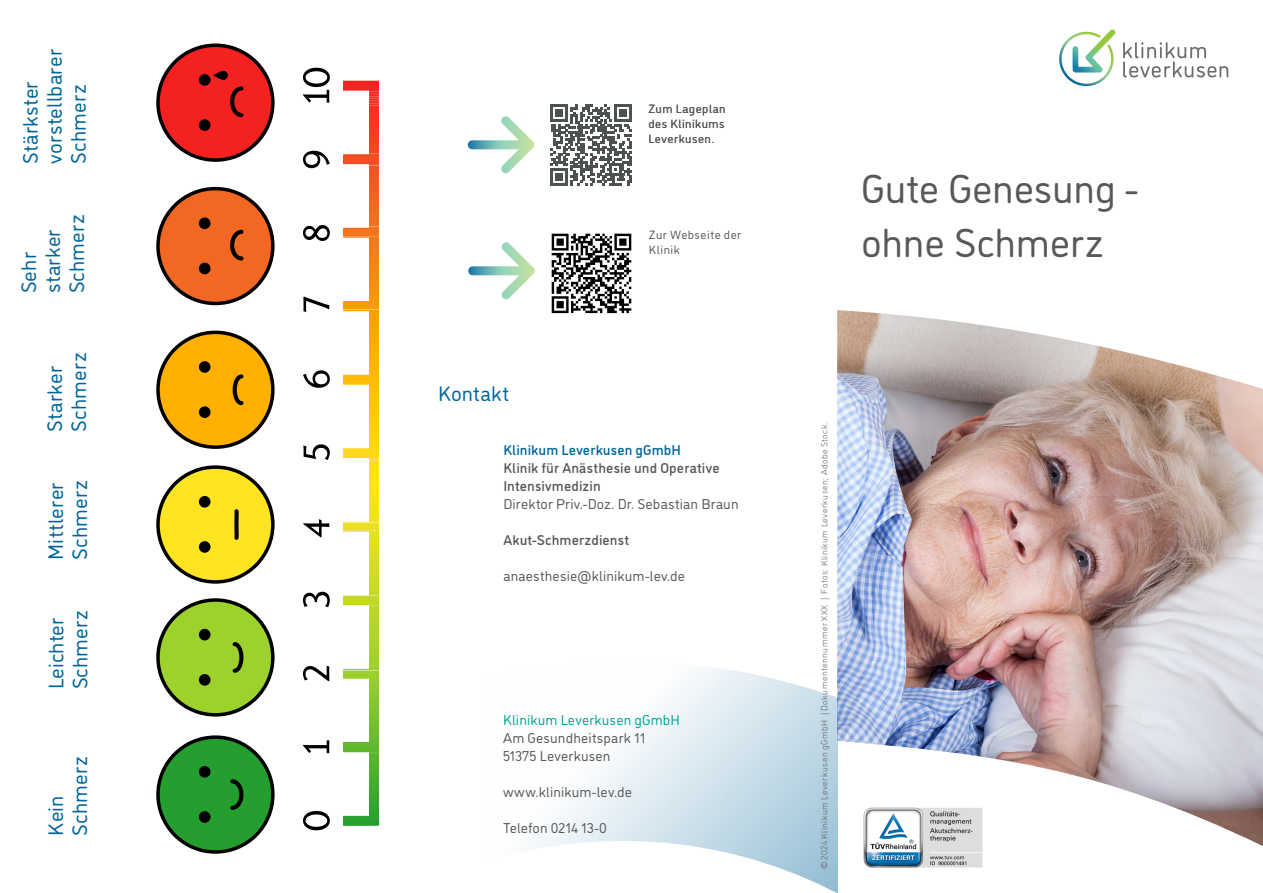
<style>
.page{position:relative;width:1263px;height:893px;background:#fff}
.page>*{position:absolute;margin:0;border:0;box-sizing:border-box;transform-origin:0 0}
._01_Titel{font:40.5px "DI Nosaur";letter-spacing:-.005em;color:#57585a}
._02_Headline_Inhalt{font:21px/24px "DI Nosaur";letter-spacing:.01em;color:#006599}
._02_Fließtext{font:14.25px/18px "DI Nosaur";letter-spacing:.01em;color:#57585a}
._02_Texthervorhebung{font:500 14.25px "DI Nosaur";letter-spacing:.01em;color:#57585a}
._02_Texthervorhebung-2{font:14.25px "DI Nosaur";letter-spacing:.01em;color:#57585a}
._02_Fließtext-2{font:14.25px "DI Nosaur";letter-spacing:.01em;color:#00a593}
._02_Texthervorhebung-3{font:500 14.25px "DI Nosaur";letter-spacing:.01em;color:#006599}
._03_Erklärung_Bildunterschrift{font:12px/15px "DI Nosaur";letter-spacing:.04em;color:#57585a;text-align:justify}
._4_Copyright_Rückseite{font:300 9px "DI Nosaur";letter-spacing:.05em;color:#57585a}
</style>
<div class="page">
<img style="left:837px;top:310px;width:426px;height:536px">
<svg style="left:1059px;top:30px;width:56px;height:56px"></svg>
<svg style="left:1123px;top:42px;width:105px;height:35px"></svg>
<svg style="left:531px;top:618px;width:307px;height:275px"></svg>
<svg style="left:468px;top:116px;width:67px;height:58px"></svg>
<svg style="left:551px;top:104px;width:81px;height:81px"></svg>
<div style="left:556px;top:173px;width:7px;height:7px;background:#4e5152"></div>
<img style="left:863px;top:807px;width:119px;height:60px">
<svg style="left:468px;top:242px;width:67px;height:58px"></svg>
<img style="left:551px;top:233px;width:81px;height:81px">
<svg style="left:156px;top:735px;width:119px;height:119px"></svg>
<svg style="left:156px;top:598px;width:119px;height:119px"></svg>
<svg style="left:156px;top:465px;width:119px;height:119px"></svg>
<svg style="left:156px;top:331px;width:119px;height:118px"></svg>
<svg style="left:156px;top:187px;width:119px;height:118px"></svg>
<svg style="left:156px;top:44px;width:119px;height:118px"></svg>
<svg style="left:213px;top:71px;width:15px;height:9px"></svg>
<svg style="left:343px;top:824px;width:36px;height:2px"></svg>
<hr style="left:343px;top:823px;width:36px;height:1px;background:#249e2f">
<hr style="left:343px;top:822px;width:36px;height:1px;background:#259f2f">
<hr style="left:343px;top:821px;width:36px;height:1px;background:#269f2f">
<hr style="left:343px;top:819px;width:36px;height:2px;background:#27a02f">
<hr style="left:343px;top:818px;width:36px;height:1px;background:#28a02f">
<hr style="left:343px;top:817px;width:36px;height:1px;background:#29a12f">
<svg style="left:343px;top:752px;width:36px;height:65px"></svg>
<hr style="left:343px;top:750px;width:36px;height:2px;background:#5eb72e">
<hr style="left:343px;top:749px;width:36px;height:1px;background:#5fb72e">
<hr style="left:343px;top:748px;width:36px;height:1px;background:#61b82d">
<hr style="left:343px;top:747px;width:36px;height:1px;background:#62b82d">
<hr style="left:343px;top:745px;width:36px;height:2px;background:#63b92d">
<hr style="left:343px;top:744px;width:36px;height:1px;background:#64b92d">
<hr style="left:343px;top:743px;width:36px;height:1px;background:#65b92d">
<svg style="left:343px;top:677px;width:36px;height:66px"></svg>
<hr style="left:343px;top:676px;width:36px;height:1px;background:#9ad02c">
<hr style="left:343px;top:675px;width:36px;height:1px;background:#9bd02c">
<hr style="left:343px;top:674px;width:36px;height:1px;background:#9cd12c">
<hr style="left:343px;top:672px;width:36px;height:2px;background:#9dd12c">
<hr style="left:343px;top:670px;width:36px;height:2px;background:#9dd12c">
<svg style="left:343px;top:605px;width:36px;height:65px"></svg>
<hr style="left:343px;top:603px;width:36px;height:2px;background:#c0d828">
<hr style="left:343px;top:601px;width:36px;height:2px;background:#c1d828">
<hr style="left:343px;top:599px;width:36px;height:2px;background:#c2d828">
<hr style="left:343px;top:597px;width:36px;height:2px;background:#c3d828">
<hr style="left:343px;top:596px;width:36px;height:1px;background:#c4d928">
<svg style="left:343px;top:530px;width:36px;height:66px"></svg>
<hr style="left:343px;top:528px;width:36px;height:2px;background:#e8df24">
<hr style="left:343px;top:526px;width:36px;height:2px;background:#e9e024">
<hr style="left:343px;top:524px;width:36px;height:2px;background:#eae024">
<hr style="left:343px;top:523px;width:36px;height:1px;background:#ebe024">
<svg style="left:343px;top:458px;width:36px;height:65px"></svg>
<hr style="left:343px;top:456px;width:36px;height:2px;background:#ffda1b">
<hr style="left:343px;top:453px;width:36px;height:3px;background:#ffd91b">
<hr style="left:343px;top:450px;width:36px;height:3px;background:#ffd81a">
<svg style="left:343px;top:383px;width:36px;height:67px"></svg>
<hr style="left:343px;top:380px;width:36px;height:3px;background:#ffbc08">
<hr style="left:343px;top:378px;width:36px;height:2px;background:#ffbb07">
<hr style="left:343px;top:375px;width:36px;height:3px;background:#ffba07">
<svg style="left:343px;top:309px;width:36px;height:66px"></svg>
<hr style="left:343px;top:307px;width:36px;height:2px;background:#fb9c09">
<hr style="left:343px;top:305px;width:36px;height:2px;background:#fb9b0a">
<hr style="left:343px;top:303px;width:36px;height:2px;background:#fb9a0a">
<hr style="left:343px;top:301px;width:36px;height:2px;background:#fb990b">
<svg style="left:343px;top:236px;width:36px;height:65px"></svg>
<hr style="left:343px;top:234px;width:36px;height:2px;background:#f5761b">
<hr style="left:343px;top:232px;width:36px;height:2px;background:#f5751b">
<hr style="left:343px;top:230px;width:36px;height:2px;background:#f4741c">
<hr style="left:343px;top:228px;width:36px;height:2px;background:#f4731c">
<svg style="left:343px;top:164px;width:36px;height:64px"></svg>
<hr style="left:343px;top:162px;width:36px;height:2px;background:#f35022">
<hr style="left:343px;top:160px;width:36px;height:2px;background:#f34f22">
<hr style="left:343px;top:159px;width:36px;height:1px;background:#f34e22">
<hr style="left:343px;top:157px;width:36px;height:2px;background:#f34d22">
<hr style="left:343px;top:155px;width:36px;height:2px;background:#f34c22">
<svg style="left:343px;top:90px;width:36px;height:65px"></svg>
<hr style="left:343px;top:88px;width:36px;height:2px;background:#f42521">
<hr style="left:343px;top:86px;width:36px;height:2px;background:#f42421">
<hr style="left:343px;top:84px;width:36px;height:2px;background:#f42321">
<hr style="left:343px;top:82px;width:36px;height:2px;background:#f42221">
<svg style="left:343px;top:81px;width:36px;height:1px"></svg>
<svg style="left:303px;top:811px;width:27px;height:19px"></svg>
<svg style="left:303px;top:740px;width:26px;height:13px"></svg>
<svg style="left:303px;top:666px;width:26px;height:15px"></svg>
<svg style="left:303px;top:592px;width:27px;height:15px"></svg>
<svg style="left:303px;top:519px;width:26px;height:18px"></svg>
<svg style="left:303px;top:444px;width:27px;height:16px"></svg>
<svg style="left:303px;top:370px;width:27px;height:18px"></svg>
<svg style="left:303px;top:297px;width:26px;height:15px"></svg>
<svg style="left:303px;top:225px;width:27px;height:16px"></svg>
<svg style="left:303px;top:151px;width:27px;height:17px"></svg>
<svg style="left:303px;top:68px;width:27px;height:35px"></svg>
<p class="_02_Headline_Inhalt" style="left:17px;top:164px;width:84px;rotate:-90deg">Stärkster</p>
<p class="_02_Headline_Inhalt" style="left:41px;top:164px;width:116px;rotate:-90deg">vorstellbarer</p>
<p class="_02_Headline_Inhalt" style="left:65px;top:164px;width:81px;rotate:-90deg">Schmerz</p>
<p class="_02_Headline_Inhalt" style="left:16px;top:293px;width:43px;rotate:-90deg">Sehr</p>
<p class="_02_Headline_Inhalt" style="left:40px;top:293px;width:65px;rotate:-90deg">starker</p>
<p class="_02_Headline_Inhalt" style="left:64px;top:293px;width:81px;rotate:-90deg">Schmerz</p>
<p class="_02_Headline_Inhalt" style="left:42px;top:432px;width:67px;rotate:-90deg">Starker</p>
<p class="_02_Headline_Inhalt" style="left:66px;top:432px;width:81px;rotate:-90deg">Schmerz</p>
<p class="_02_Headline_Inhalt" style="left:43px;top:560px;width:79px;rotate:-90deg">Mittlerer</p>
<p class="_02_Headline_Inhalt" style="left:67px;top:560px;width:81px;rotate:-90deg">Schmerz</p>
<p class="_02_Headline_Inhalt" style="left:43px;top:689px;width:73px;rotate:-90deg">Leichter</p>
<p class="_02_Headline_Inhalt" style="left:67px;top:689px;width:81px;rotate:-90deg">Schmerz</p>
<p class="_02_Headline_Inhalt" style="left:43px;top:835px;width:81px;rotate:-90deg">Kein<br>Schmerz</p>
<p class="_03_Erklärung_Bildunterschrift" style="left:648px;top:101px;width:79px">Zum Lageplan des Klinikums Leverkusen.</p>
<p class="_02_Headline_Inhalt" style="left:438px;top:381px;width:72px">Kontakt</p>
<p class="_03_Erklärung_Bildunterschrift" style="left:649px;top:227px;width:94px">Zur Webseite der<br>Klinik</p>
<p class="_02_Texthervorhebung-3" style="left:503px;top:440px;width:179px">Klinikum Leverkusen gGmbH</p>
<p class="_02_Texthervorhebung" style="left:503px;top:458px;width:218px">Klinik für Anästhesie und Operative</p>
<p class="_02_Texthervorhebung" style="left:503px;top:476px;width:99px">Intensivmedizin</p>
<p class="_02_Texthervorhebung-2" style="left:503px;top:494px;width:237px">Direktor Priv.-Doz. Dr. Sebastian Braun</p>
<p class="_02_Texthervorhebung" style="left:503px;top:530px;width:127px">Akut-Schmerzdienst</p>
<p class="_02_Texthervorhebung-2" style="left:503px;top:566px;width:183px">anaesthesie@klinikum-lev.de</p>
<p class="_02_Fließtext-2" style="left:503px;top:710px;width:178px">Klinikum Leverkusen gGmbH</p>
<p class="_02_Fließtext" style="left:503px;top:729px;width:144px">Am Gesundheitspark 11<br>51375 Leverkusen</p>
<p class="_02_Fließtext" style="left:503px;top:783px;width:131px">www.klinikum-lev.de</p>
<p class="_02_Fließtext" style="left:503px;top:819px;width:105px">Telefon 0214 13-0</p>
<p class="_01_Titel" style="left:861px;top:160px;width:278px">Gute Genesung -</p>
<p class="_01_Titel" style="left:861px;top:214px;width:244px">ohne Schmerz</p>
<p class="_4_Copyright_Rückseite" style="left:818px;top:869px;width:449px;rotate:-90deg">© 2024 Klinikum Leverkusen gGmbH | Dokumentennummer XXX | Fotos: Klinikum Leverkusen; Adobe Stock.</p>
</div>
